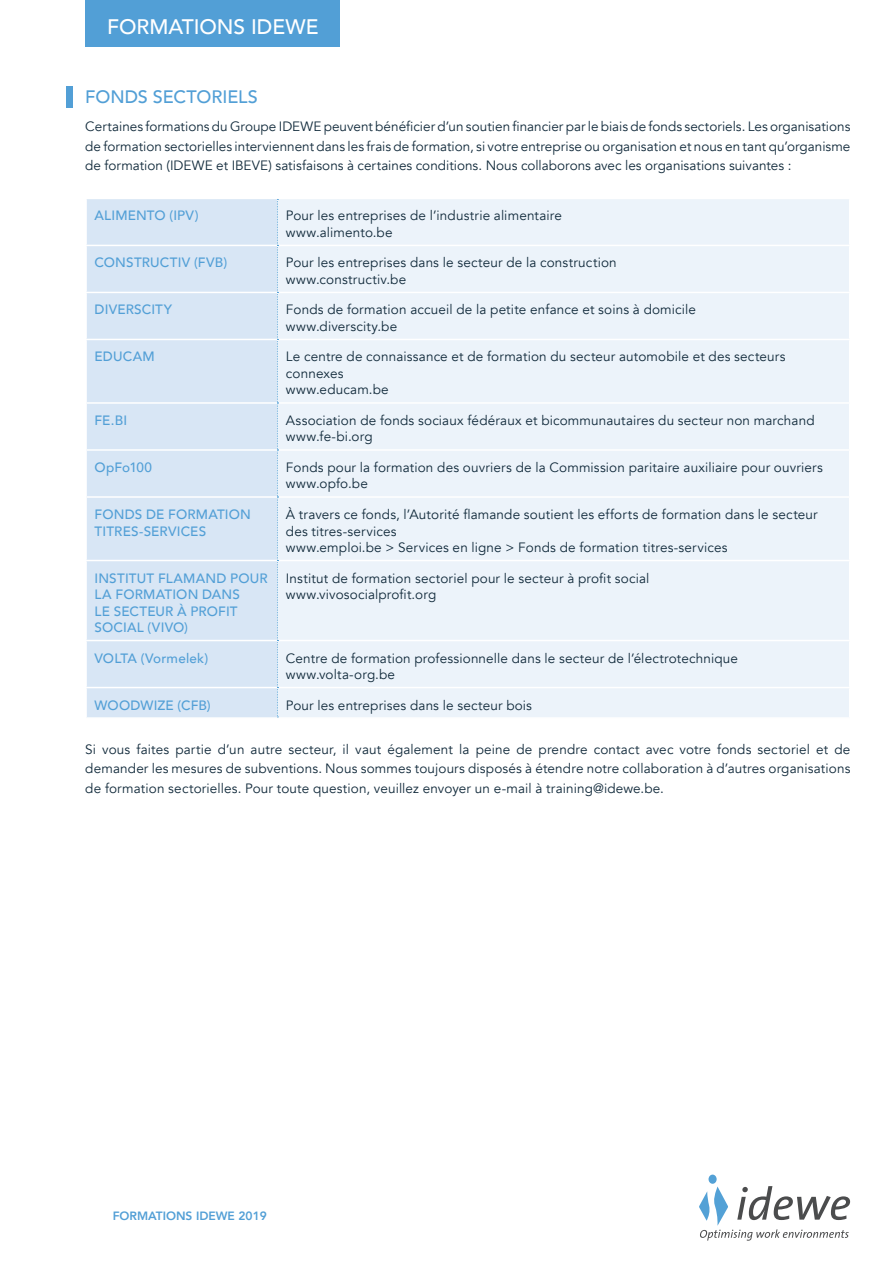
<style>
.page{position:relative;width:893px;height:1263px;background:#fff}
.page>*{position:absolute;margin:0;border:0;box-sizing:border-box;transform-origin:0 0}
.t1{font:500 21px "Avenir";letter-spacing:-.005em;color:#fff}
.t2{font:500 18px "Avenir";letter-spacing:-.005em;color:#529fd6}
.t3{font:13.5px/16.5px "Avenir";letter-spacing:.01em;color:#112a3b}
.t4{font:500 13.5px/16.5px "Avenir";letter-spacing:.01em;color:#529fd6}
.t5{font:800 12px "Avenir";color:#529fd6}
</style>
<div class="page">
<div style="left:86px;top:0;width:254px;height:47px;background:#529fd6"></div>
<div style="left:87px;top:199px;width:190px;height:518px;background:#d8e6f5"></div>
<div style="left:278px;top:199px;width:571px;height:518px;background:#ecf3fa"></div>
<hr style="left:85px;top:245px;width:192px;height:1px;background:#fff">
<hr style="left:278px;top:245px;width:572px;height:1px;background:#fff">
<hr style="left:85px;top:292px;width:192px;height:1px;background:#fff">
<hr style="left:278px;top:292px;width:572px;height:1px;background:#fff">
<hr style="left:85px;top:339px;width:192px;height:1px;background:#fff">
<hr style="left:278px;top:339px;width:572px;height:1px;background:#fff">
<hr style="left:85px;top:402px;width:192px;height:2px;background:#fff">
<hr style="left:278px;top:402px;width:572px;height:2px;background:#fff">
<hr style="left:85px;top:449px;width:192px;height:2px;background:#fff">
<hr style="left:278px;top:449px;width:572px;height:2px;background:#fff">
<hr style="left:85px;top:496px;width:192px;height:2px;background:#fff">
<hr style="left:278px;top:496px;width:572px;height:2px;background:#fff">
<hr style="left:85px;top:560px;width:192px;height:1px;background:#fff">
<hr style="left:278px;top:560px;width:572px;height:1px;background:#fff">
<hr style="left:85px;top:640px;width:192px;height:1px;background:#fff">
<hr style="left:278px;top:640px;width:572px;height:1px;background:#fff">
<hr style="left:85px;top:687px;width:192px;height:1px;background:#fff">
<hr style="left:278px;top:687px;width:572px;height:1px;background:#fff">
<svg style="left:277px;top:199px;width:1px;height:518px"></svg>
<div style="left:66px;top:86px;width:7px;height:21px;background:#529fd6"></div>
<svg style="left:699px;top:1174px;width:151px;height:67px"></svg>
<h1 class="t1" style="left:107px;top:8px;width:213px">FORMATIONS IDEWE</h1>
<h2 class="t2" style="left:85px;top:81px;width:174px">FONDS SECTORIELS</h2>
<p class="t3" style="left:85px;top:117px;width:767px;line-height:19.5px;text-align:justify">Certaines formations du Groupe IDEWE peuvent bénéficier d’un soutien financier par le biais de fonds sectoriels. Les organisations de formation sectorielles interviennent dans les frais de formation, si votre entreprise ou organisation et nous en tant qu’organisme de formation (IDEWE et IBEVE) satisfaisons à certaines conditions. Nous collaborons avec les organisations suivantes :</p>
<p class="t4" style="left:95px;top:207px;width:105px">ALIMENTO (IPV)</p>
<p class="t3" style="left:286px;top:208px;width:278px">Pour les entreprises de l’industrie alimentaire www.alimento.be</p>
<p class="t4" style="left:95px;top:254px;width:134px">CONSTRUCTIV (FVB)</p>
<p class="t3" style="left:286px;top:255px;width:332px">Pour les entreprises dans le secteur de la construction www.constructiv.be</p>
<p class="t4" style="left:95px;top:301px;width:79px">DIVERSCITY</p>
<p class="t3" style="left:286px;top:302px;width:412px">Fonds de formation accueil de la petite enfance et soins à domicile www.diverscity.be</p>
<p class="t4" style="left:95px;top:348px;width:62px">EDUCAM</p>
<p class="t3" style="left:286px;top:349px;width:501px">Le centre de connaissance et de formation du secteur automobile et des secteurs connexes<br>www.educam.be</p>
<p class="t4" style="left:95px;top:411px;width:34px">FE.BI</p>
<p class="t3" style="left:286px;top:412px;width:530px">Association de fonds sociaux fédéraux et bicommunautaires du secteur non marchand www.fe-bi.org</p>
<p class="t4" style="left:95px;top:458px;width:59px">OpFo100</p>
<p class="t3" style="left:286px;top:459px;width:538px">Fonds pour la formation des ouvriers de la Commission paritaire auxiliaire pour ouvriers www.opfo.be</p>
<p class="t4" style="left:95px;top:505px;width:158px">FONDS DE FORMATION<br>TITRES-SERVICES</p>
<p class="t3" style="left:286px;top:506px;width:533px">À travers ce fonds, l’Autorité flamande soutient les efforts de formation dans le secteur des titres-services<br>www.emploi.be &gt; Services en ligne &gt; Fonds de formation titres-services</p>
<p class="t4" style="left:95px;top:569px;width:175px">INSTITUT FLAMAND POUR<br>LA FORMATION DANS<br>LE SECTEUR À PROFIT<br>SOCIAL (VIVO)</p>
<p class="t3" style="left:286px;top:570px;width:365px">Institut de formation sectoriel pour le secteur à profit social www.vivosocialprofit.org</p>
<p class="t4" style="left:95px;top:649px;width:115px">VOLTA (Vormelek)</p>
<p class="t3" style="left:286px;top:650px;width:454px">Centre de formation professionnelle dans le secteur de l’électrotechnique www.volta-org.be</p>
<p class="t4" style="left:95px;top:696px;width:118px">WOODWIZE (CFB)</p>
<p class="t3" style="left:286px;top:697px;width:248px">Pour les entreprises dans le secteur bois</p>
<p class="t3" style="left:85px;top:740px;width:767px;line-height:19.5px;text-align:justify">Si vous faites partie d’un autre secteur, il vaut également la peine de prendre contact avec votre fonds sectoriel et de demander les mesures de subventions. Nous sommes toujours disposés à étendre notre collaboration à d’autres organisations de formation sectorielles. Pour toute question, veuillez envoyer un e-mail à training@idewe.be.</p>
<p class="t5" style="left:113px;top:1206px;width:156px">FORMATIONS IDEWE 2019</p>
</div>
